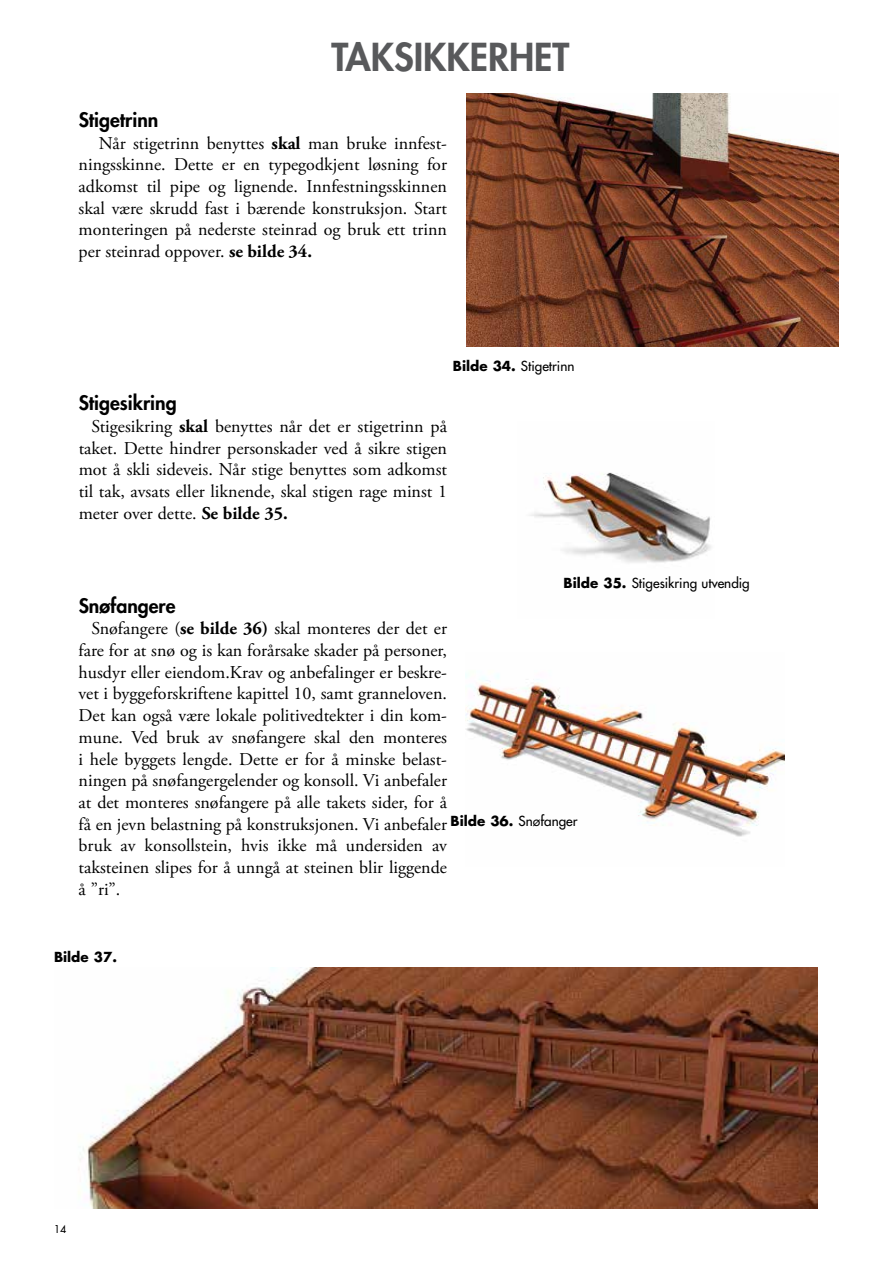
<style>
.page{position:relative;width:893px;height:1263px;background:#fff}
.page>*{position:absolute;margin:0;border:0;box-sizing:border-box;transform-origin:0 0}
.t1{font:800 37.5px "Futura Std";color:#58595b}
.t2{font:800 19.5px "Futura Std";color:#000}
.t3{font:18px/21.8px "Adobe Garamond Pro";color:#000;text-align:justify}
.t4{font:500 13.5px "Futura Std";color:#000}
.t5{font:700 13.5px "Futura Std";color:#000}
.t6{font:500 10.5px "Futura Std";color:#000}
.s1{font-weight:700}
.s2{font-weight:500}
.s3{font-weight:400}
</style>
<div class="page">
<img style="left:465px;top:674px;width:319px;height:163px">
<img style="left:530px;top:472px;width:181px;height:91px">
<img style="left:80px;top:967px;width:738px;height:242px">
<img style="left:467px;top:94px;width:372px;height:253px">
<h1 class="t1" style="left:332px;top:34px;width:239px">TAKSIKKERHET</h1>
<p class="t2" style="left:79px;top:108px;width:81px">Stigetrinn</p>
<p class="t3" style="left:79px;top:133px;width:370px;text-indent:20px">Når stigetrinn benyttes <span class="s1">skal</span> man bruke innfest&shy;ningsskinne. Dette er en typegodkjent løsning for adkomst til pipe og lignende. Innfestningsskinnen skal være skrudd fast i bærende konstruksjon. Start monteringen på nederste steinrad og bruk ett trinn per steinrad oppover. <span class="s1">se bilde 34.</span></p>
<p class="t4" style="left:453px;top:357px;width:123px"><span class="s1">Bilde 34.</span> Stigetrinn</p>
<p class="t2" style="left:79px;top:391px;width:100px">Stigesikring</p>
<p class="t3" style="left:79px;top:416px;width:370px;text-indent:13px">Stigesikring <span class="s1">skal</span> benyttes når det er stigetrinn på taket. Dette hindrer personskader ved å sikre stigen mot å skli sideveis. Når stige benyttes som adkomst til tak, avsats eller liknende, skal stigen rage minst 1 meter over dette. <span class="s1">Se bilde 35.</span></p>
<p class="t4" style="left:564px;top:575px;width:188px"><span class="s1">Bilde 35.</span> Stigesikring utvendig</p>
<p class="t2" style="left:79px;top:593px;width:98px">Snøfangere</p>
<p class="t3" style="left:79px;top:618px;width:370px;text-indent:13px">Snøfangere (<span class="s1">se bilde 36)</span> skal monteres der det er fare for at snø og is kan forårsake skader på personer, husdyr eller eiendom.Krav og anbefalinger er beskre&shy;vet i byggeforskriftene kapittel 10, samt granneloven.<br>Det kan også være lokale politivedtekter i din kom&shy;mune. Ved bruk av snøfangere skal den monteres i hele byggets lengde. Dette er for å minske belast&shy;ningen på snøfangergelender og konsoll. Vi anbefaler at det monteres snøfangere på alle takets sider, for å få en jevn belastning på konstruksjonen. Vi anbefaler bruk av konsollstein, hvis ikke må undersiden av taksteinen slipes for å unngå at steinen blir liggende å ”ri”.</p>
<p class="t5" style="left:450px;top:812px;width:129px">Bilde 36. <span class="s2">Sn</span><span class="s3">ø</span><span class="s2">fanger</span></p>
<p class="t5" style="left:54px;top:947px;width:64px">Bilde 37.</p>
<p class="t6" style="left:54px;top:1222px;width:14px">14</p>
</div>
